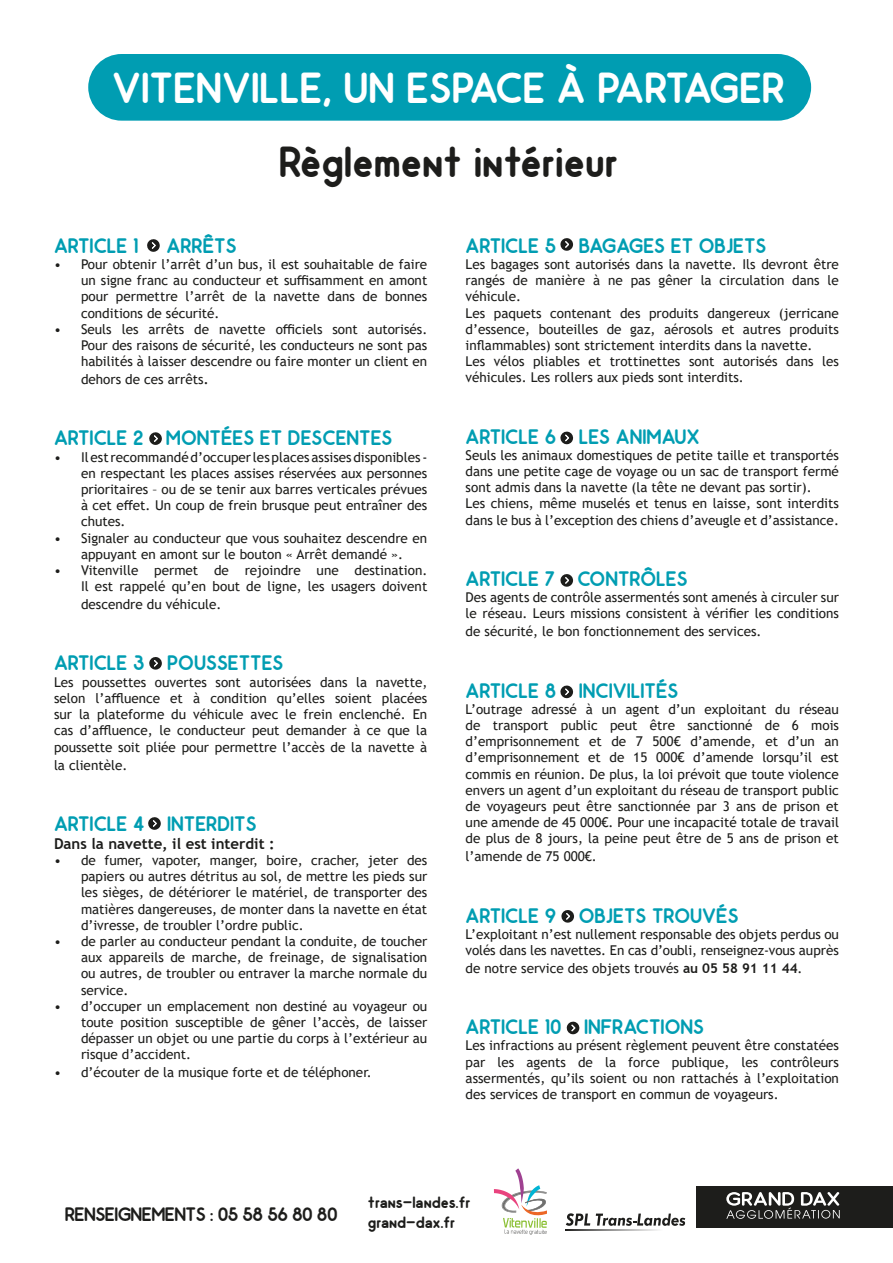
<style>
.page{position:relative;width:893px;height:1263px;background:#fff}
.page>*{position:absolute;margin:0;border:0;box-sizing:border-box;transform-origin:0 0}
.t1{font:700 43.5px "Odin";color:#fff}
.t2{font:700 43.5px "Odin";color:#1d1d1b}
.t3{font:700 21px "Odin";color:#009db2}
.t4{font:700 19.5px "Odin";letter-spacing:-.03em;color:#1d1d1b}
.t5{font:700 16.5px "Odin";color:#1d1d1b}
.t6{font:700 15px "Trebuchet MS";color:#1d1d1b}
.t7{font:13.5px/16.2px "Trebuchet MS";color:#1d1d1b;text-align:justify}
.s1{font-size:15px}
.s2{font-weight:700}
</style>
<div class="page">
<svg style="left:494px;top:1168px;width:53px;height:67px"></svg>
<div style="left:88px;top:54px;width:723px;height:67px;background:#009db2;border-radius:33px"></div>
<div style="left:696px;top:1186px;width:197px;height:41px;background:#1d1d1b"></div>
<svg style="left:565px;top:1230px;width:93px;height:1px"></svg>
<svg style="left:566px;top:1213px;width:24px;height:13px"></svg>
<svg style="left:596px;top:1213px;width:89px;height:13px"></svg>
<svg style="left:726px;top:1192px;width:114px;height:27px"></svg>
<svg style="left:147px;top:239px;width:13px;height:13px"></svg>
<svg style="left:149px;top:432px;width:13px;height:13px"></svg>
<svg style="left:149px;top:657px;width:13px;height:13px"></svg>
<svg style="left:148px;top:817px;width:13px;height:13px"></svg>
<svg style="left:560px;top:238px;width:13px;height:13px"></svg>
<svg style="left:560px;top:431px;width:13px;height:13px"></svg>
<svg style="left:560px;top:574px;width:13px;height:13px"></svg>
<svg style="left:560px;top:685px;width:13px;height:13px"></svg>
<svg style="left:561px;top:910px;width:13px;height:13px"></svg>
<svg style="left:566px;top:1021px;width:14px;height:13px"></svg>
<p class="t1" style="left:112px;top:62px;width:674px">VITENVILLE, UN ESPACE À PARTAGER</p>
<p class="t2" style="left:279px;top:137px;width:341px">Règlement intérieur</p>
<p class="t3" style="left:54px;top:233px;width:86px">ARTICLE 1</p>
<p class="t3" style="left:167px;top:233px;width:72px">ARRÊTS</p>
<p class="t7" style="left:81px;top:256px;width:348px;text-indent:-27px">• Pour obtenir l’arrêt d’un bus, il est souhaitable de faire un signe franc au conducteur et suffisamment en amont pour permettre l’arrêt de la navette dans de bonnes conditions de sécurité.</p>
<p class="t7" style="left:81px;top:321px;width:348px;text-indent:-27px">• Seuls les arrêts de navette officiels sont autorisés.<br>Pour des raisons de sécurité, les conducteurs ne sont pas habilités à laisser descendre ou faire monter un client en</p>
<p class="t7" style="left:81px;top:371px;width:130px">dehors de ces arrêts<span class="s1">.</span></p>
<p class="t3" style="left:54px;top:426px;width:340px">ARTICLE 2 MONTÉES ET DESCENTES</p>
<p class="t7" style="left:81px;top:449px;width:348px;text-indent:-27px">• Il est recommandé d’occuper les places assises disponibles - en respectant les places assises réservées aux personnes prioritaires – ou de se tenir aux barres verticales prévues à cet effet. Un coup de frein brusque peut entraîner des chutes.</p>
<p class="t7" style="left:54px;top:530px;width:375px;text-align:center">• Signaler au conducteur que vous souhaitez descendre en appuyant en amont sur le bouton « Arrêt demandé ».</p>
<p class="t7" style="left:54px;top:562px;width:375px;text-align:right">• Vitenville permet de rejoindre une destination.<br>Il est rappelé qu’en bout de ligne, les usagers doivent</p>
<p class="t7" style="left:81px;top:596px;width:142px">descendre du véhicule.</p>
<p class="t3" style="left:54px;top:651px;width:231px">ARTICLE 3 POUSSETTES</p>
<p class="t7" style="left:54px;top:674px;width:375px">Les poussettes ouvertes sont autorisées dans la navette, selon l’affluence et à condition qu’elles soient placées sur la plateforme du véhicule avec le frein enclenché. En cas d’affluence, le conducteur peut demander à ce que la poussette soit pliée pour permettre l’accès de la navette à</p>
<p class="t7" style="left:54px;top:756px;width:75px">la clientèle.</p>
<p class="t3" style="left:54px;top:811px;width:204px">ARTICLE 4 INTERDITS</p>
<p class="t6" style="left:54px;top:834px;width:222px">Dans la navette, il est interdit :</p>
<p class="t7" style="left:81px;top:852px;width:348px;text-indent:-27px">• de fumer, vapoter, manger, boire, cracher, jeter des papiers ou autres détritus au sol, de mettre les pieds sur les sièges, de détériorer le matériel, de transporter des matières dangereuses, de monter dans la navette en état d’ivresse, de troubler l’ordre public.</p>
<p class="t7" style="left:81px;top:933px;width:348px;text-indent:-27px">• de parler au conducteur pendant la conduite, de toucher aux appareils de marche, de freinage, de signalisation ou autres, de troubler ou entraver la marche normale du service.</p>
<p class="t7" style="left:81px;top:998px;width:348px;text-indent:-27px">• d’occuper un emplacement non destiné au voyageur ou toute position susceptible de gêner l’accès, de laisser dépasser un objet ou une partie du corps à l’extérieur au risque d’accident.</p>
<p class="t7" style="left:54px;top:1064px;width:319px">• d’écouter de la musique forte et de téléphoner.</p>
<p class="t3" style="left:466px;top:233px;width:302px">ARTICLE 5 BAGAGES ET OBJETS</p>
<p class="t7" style="left:466px;top:256px;width:375px">Les bagages sont autorisés dans la navette. Ils devront être rangés de manière à ne pas gêner la circulation dans le véhicule.</p>
<p class="t7" style="left:466px;top:305px;width:375px">Les paquets contenant des produits dangereux (jerricane d’essence, bouteilles de gaz, aérosols et autres produits inflammables) sont strictement interdits dans la navette.</p>
<p class="t7" style="left:466px;top:353px;width:375px">Les vélos pliables et trottinettes sont autorisés dans les véhicules. Les rollers aux pieds sont interdits.</p>
<p class="t3" style="left:466px;top:424px;width:235px">ARTICLE 6 LES ANIMAUX</p>
<p class="t7" style="left:466px;top:447px;width:375px">Seuls les animaux domestiques de petite taille et transportés dans une petite cage de voyage ou un sac de transport fermé sont admis dans la navette (la tête ne devant pas sortir).</p>
<p class="t7" style="left:466px;top:495px;width:375px">Les chiens, même muselés et tenus en laisse, sont interdits dans le bus à l’exception des chiens d’aveugle et d’assistance.</p>
<p class="t3" style="left:466px;top:566px;width:224px">ARTICLE 7 CONTRÔLES</p>
<p class="t7" style="left:466px;top:589px;width:375px">Des agents de contrôle assermentés sont amenés à circuler sur le réseau. Leurs missions consistent à vérifier les conditions</p>
<p class="t7" style="left:466px;top:623px;width:297px">de sécurité, le bon fonctionnement des services.</p>
<p class="t3" style="left:466px;top:678px;width:214px">ARTICLE 8 INCIVILITÉS</p>
<p class="t7" style="left:466px;top:701px;width:375px">L’outrage adressé à un agent d’un exploitant du réseau de transport public peut être sanctionné de 6 mois d’emprisonnement et de 7 500€ d’amende, et d’un an d’emprisonnement et de 15 000€ d’amende lorsqu’il est commis en réunion. De plus, la loi prévoit que toute violence envers un agent d’un exploitant du réseau de transport public de voyageurs peut être sanctionnée par 3 ans de prison et une amende de 45 000€. Pour une incapacité totale de travail de plus de 8 jours, la peine peut être de 5 ans de prison et</p>
<p class="t7" style="left:466px;top:848px;width:133px">l’amende de 75 000€.</p>
<p class="t3" style="left:466px;top:903px;width:274px">ARTICLE 9 OBJETS TROUVÉS</p>
<p class="t7" style="left:466px;top:926px;width:375px">L’exploitant n’est nullement responsable des objets perdus ou volés dans les navettes. En cas d’oubli, renseignez-vous auprès</p>
<p class="t7" style="left:466px;top:960px;width:338px">de notre service des objets trouvés <span class="s2">au 05 58 91 11 44</span>.</p>
<p class="t3" style="left:466px;top:1014px;width:240px">ARTICLE 10 INFRACTIONS</p>
<p class="t7" style="left:466px;top:1037px;width:375px">Les infractions au présent règlement peuvent être constatées par les agents de la force publique, les contrôleurs assermentés, qu’ils soient ou non rattachés à l’exploitation des services de transport en commun de voyageurs.</p>
<p class="t4" style="left:65px;top:1202px;width:274px">RENSEIGNEMENTS : 05 58 56 80 80</p>
<p class="t5" style="left:368px;top:1192px;width:104px">trans-landes.fr</p>
<p class="t5" style="left:368px;top:1212px;width:89px">grand-dax.fr</p>
</div>
